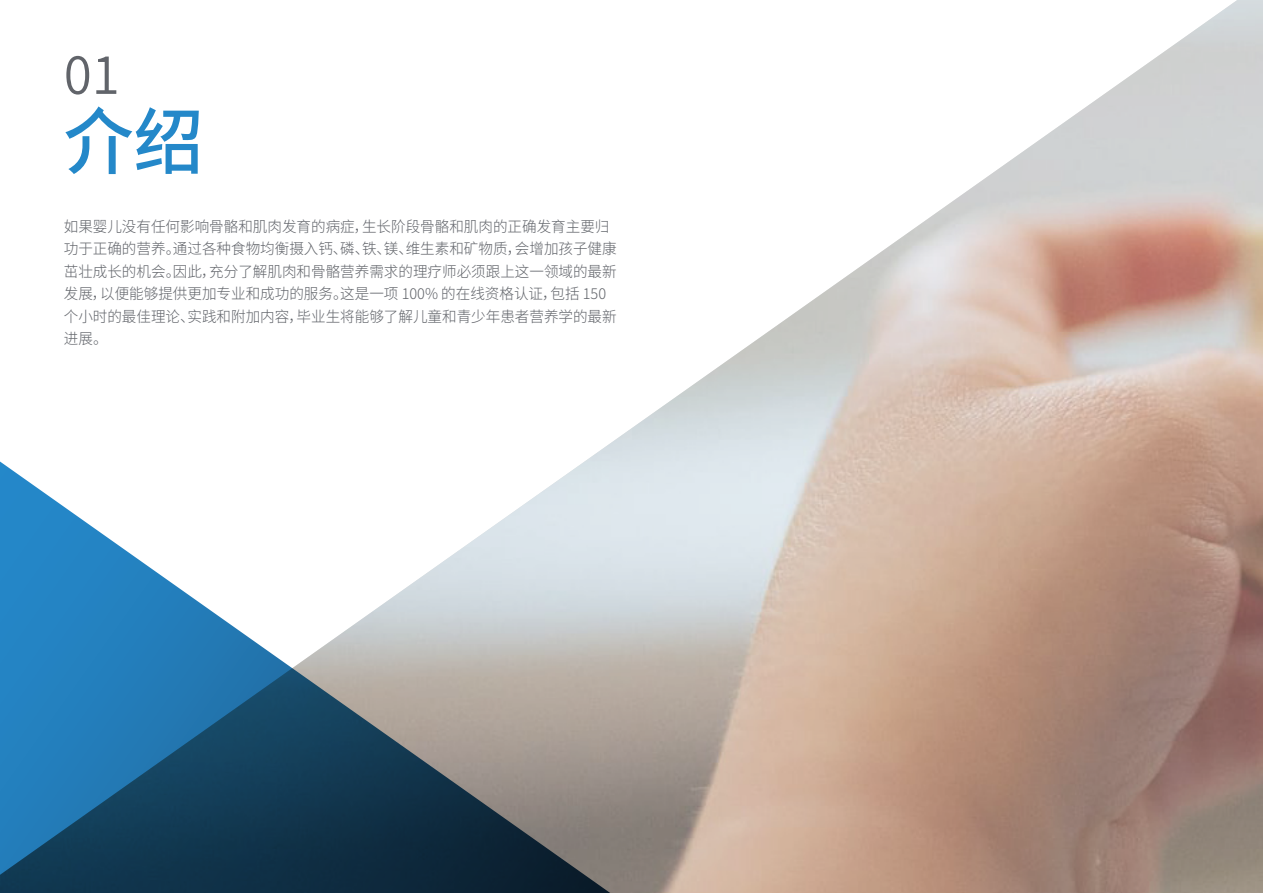
<style>
.page{position:relative;width:1263px;height:893px;background:#fff}
.page>*{position:absolute;margin:0;border:0;box-sizing:border-box;transform-origin:0 0}
.t1{font:500 72px "Source Han Sans CN";color:#2488c9}
.t2{font:52.5px "Source Han Sans CN";color:#61646a}
.t3{font:300 15px/22.5px "Source Han Sans CN";color:#61646a}
</style>
<div class="page">
<img style="left:607px;top:0;width:656px;height:893px">
<svg style="left:0;top:446px;width:640px;height:447px"></svg>
<h2 class="t2" style="left:64px;top:45px;width:57px">01</h2>
<h1 class="t1" style="left:64px;top:101px;width:141px">介绍</h1>
<p class="t3" style="left:64px;top:216px;width:554px">如果婴儿没有任何影响骨骼和肌肉发育的病症，生长阶段骨骼和肌肉的正确发育主要归功于正确的营养。通过各种食物均衡摄入钙、磷、铁、镁、维生素和矿物质，会增加孩子健康茁壮成长的机会。因此，充分了解肌肉和骨骼营养需求的理疗师必须跟上这一领域的最新发展，以便能够提供更加专业和成功的服务。这是一项 100% 的在线资格认证，包括 150个小时的最佳理论、实践和附加内容，毕业生将能够了解儿童和青少年患者营养学的最新进展。</p>
</div>
